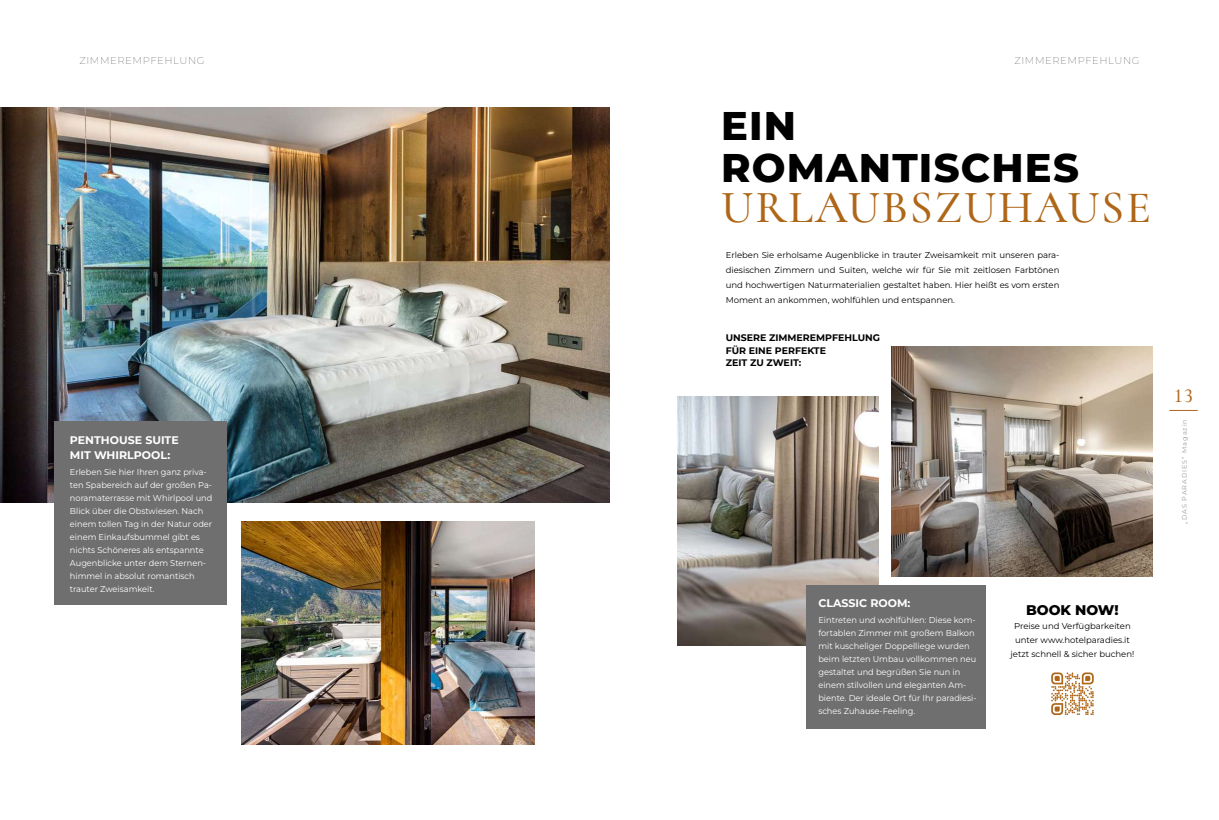
<style>
.page{position:relative;width:1219px;height:820px;background:#fff}
.page>*{position:absolute;margin:0;border:0;box-sizing:border-box;transform-origin:0 0}
.t1{font:500 46px "Cormorant Unicase";letter-spacing:.04em;color:#ae6618}
.t2{font:800 40px/42px "Montserrat";letter-spacing:.03em;color:#000}
.t3{font:500 20px "Cormorant Unicase";color:#ae6618}
.t4{font:800 14px "Montserrat";color:#000}
.t5{font:700 11px/15px "Montserrat";color:#fff}
.t6{font:200 10px "Montserrat";letter-spacing:.06em;color:#706f6f}
.t7{font:700 9.4px/12.6px "Montserrat";color:#000}
.t8{font:8.5px/13px "Montserrat";color:#fff}
.t9{font:8.5px/15px "Montserrat";color:#000;text-align:justify}
.t10{font:6.5px "Montserrat";letter-spacing:.15em;color:#9d9d9c}
</style>
<div class="page">
<svg style="left:1169px;top:410px;width:29px;height:1px"></svg>
<img style="left:0;top:108px;width:610px;height:394px">
<img style="left:242px;top:521px;width:293px;height:223px">
<img style="left:677px;top:396px;width:201px;height:248px">
<img style="left:891px;top:346px;width:261px;height:230px">
<svg style="left:1051px;top:672px;width:43px;height:42px"></svg>
<div style="left:54px;top:421px;width:173px;height:183px;background:#706f6f"></div>
<div style="left:806px;top:585px;width:179px;height:143px;background:#706f6f"></div>
<p class="t6" style="left:79px;top:53px;width:127px">ZIMMEREMPFEHLUNG</p>
<p class="t6" style="left:1014px;top:53px;width:127px">ZIMMEREMPFEHLUNG</p>
<h2 class="t2" style="left:721px;top:103px;width:359px">EIN<br>ROMANTISCHES</h2>
<h1 class="t1" style="left:721px;top:179px;width:431px">URLAUBSZUHAUSE</h1>
<p class="t9" style="left:726px;top:247px;width:335px">Erleben Sie erholsame Augenblicke in trauter Zweisamkeit mit unseren para&shy;diesischen Zimmern und Suiten, welche wir für Sie mit zeitlosen Farbtönen und hochwertigen Naturmaterialien gestaltet haben. Hier heißt es vom ersten Moment an ankommen, wohlfühlen und entspannen.</p>
<p class="t5" style="left:70px;top:431px;width:110px">PENTHOUSE SUITE<br>MIT WHIRLPOOL:</p>
<p class="t8" style="left:70px;top:464px;width:144px">Erleben Sie hier Ihren ganz priva&shy;ten Spabereich auf der großen Pa&shy;noramaterrasse mit Whirlpool und<br>Blick über die Obstwiesen. Nach einem tollen Tag in der Natur oder einem Einkaufsbummel gibt es nichts Schöneres als entspannte<br>Augenblicke unter dem Sternen&shy;himmel in absolut romantisch trauter Zweisamkeit.</p>
<p class="t7" style="left:726px;top:331px;width:156px">UNSERE ZIMMEREMPFEHLUNG<br>FÜR EINE PERFEKTE<br>ZEIT ZU ZWEIT:</p>
<p class="t5" style="left:818px;top:595px;width:94px">CLASSIC ROOM:</p>
<p class="t8" style="left:818px;top:613px;width:160px">Eintreten und wohlfühlen: Diese kom&shy;fortablen Zimmer mit großem Balkon mit kuscheliger Doppelliege wurden beim letzten Umbau vollkommen neu gestaltet und begrüßen Sie nun in einem stilvollen und eleganten Am&shy;biente. Der ideale Ort für Ihr paradiesi&shy;sches Zuhause-Feeling.</p>
<h3 class="t4" style="left:1026px;top:600px;width:94px">BOOK NOW!</h3>
<p class="t9" style="left:1010px;top:618px;width:125px;line-height:14px;text-align:center">Preise und Verfügbarkeiten unter www.hotelparadies.it jetzt schnell &amp; sicher buchen!</p>
<h3 class="t3" style="left:1174px;top:383px;width:20px">13</h3>
<p class="t10" style="left:1180px;top:523px;width:106px;rotate:-90deg">„DAS PARADIES“ Magazin</p>
</div>
